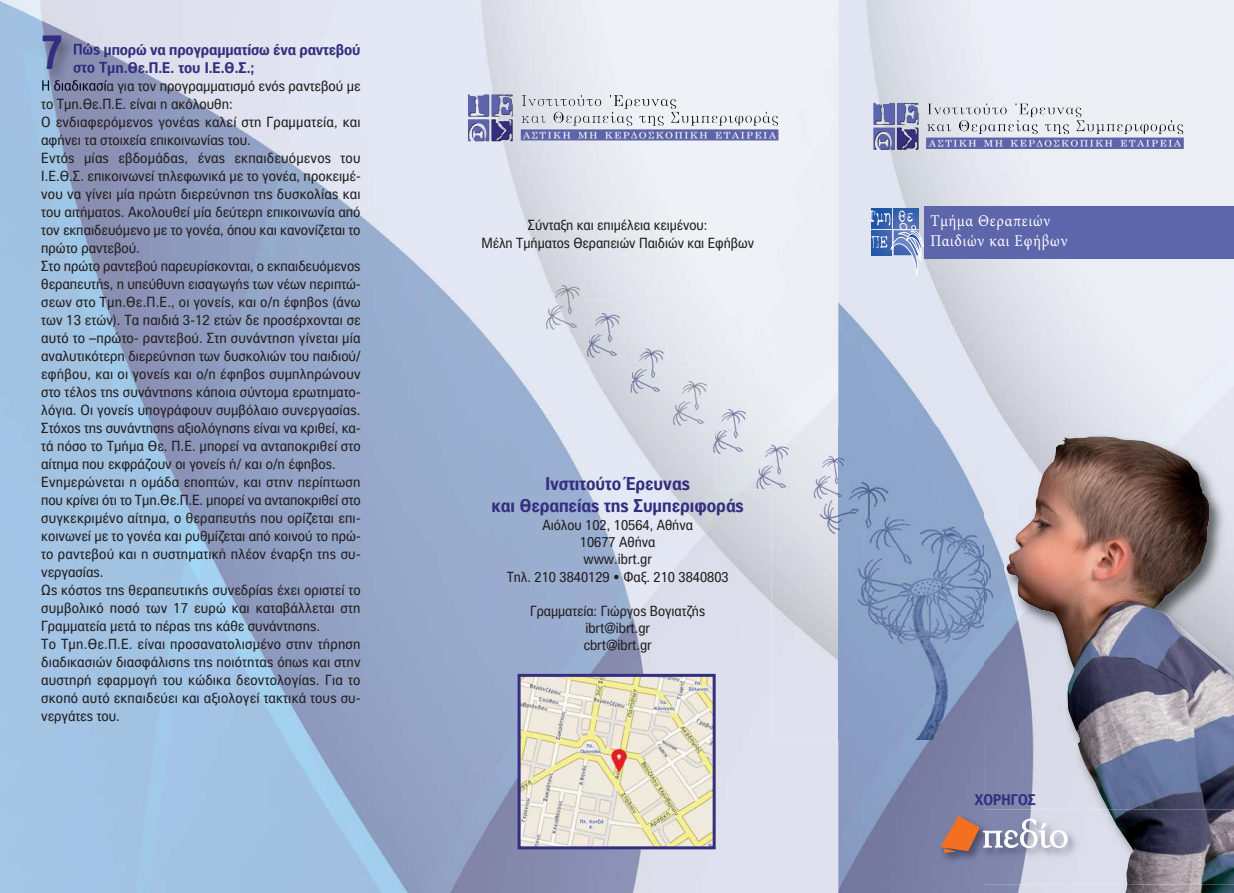
<style>
.page{position:relative;width:1234px;height:893px;background:#fff}
.page>*{position:absolute;margin:0;border:0;box-sizing:border-box;transform-origin:0 0}
.t1{font:700 48.3px "PF Paperback";color:#332e7e;scale:.87 1}
.t2{font:700 18px/21.6px "PF Paperback";color:#332e7e;text-align:center}
.t3{font:16.5px/19.8px "Minion Pro";letter-spacing:.05em;color:#fff;scale:.9 1}
.t4{font:700 15px/18px "PF Paperback";letter-spacing:-.005em;color:#332e7e}
.t5{font:14.25px/18px "PF Paperback";letter-spacing:.005em;color:#231f20;text-align:center}
</style>
<div class="page">
<img style="left:0;top:0;width:838px;height:893px">
<img style="left:838px;top:0;width:395px;height:893px">
<img style="left:984px;top:342px;width:249px;height:468px">
<img style="left:1007px;top:572px;width:226px;height:321px">
<img style="left:771px;top:427px;width:231px;height:313px">
<img style="left:715px;top:431px;width:77px;height:58px">
<img style="left:672px;top:395px;width:77px;height:58px">
<img style="left:632px;top:368px;width:77px;height:58px">
<img style="left:589px;top:335px;width:77px;height:58px">
<img style="left:545px;top:299px;width:78px;height:58px">
<img style="left:506px;top:272px;width:77px;height:58px">
<div style="left:924px;top:206px;width:309px;height:53px;background:#5d65ab"></div>
<img style="left:896px;top:105px;width:22px;height:45px">
<img style="left:491px;top:96px;width:22px;height:45px">
<div style="left:893px;top:209px;width:25px;height:20px;background:#315dab"></div>
<div style="left:871px;top:209px;width:20px;height:20px;background:#1c56a7"></div>
<svg style="left:871px;top:210px;width:52px;height:64px;background:#90a6d0"></svg>
<img style="left:21px;top:14px;width:85px;height:82px">
<img style="left:74px;top:44px;width:32px;height:13px">
<img style="left:73px;top:62px;width:33px;height:13px">
<img style="left:42px;top:80px;width:64px;height:12px">
<img style="left:521px;top:678px;width:190px;height:167px">
<div style="left:517px;top:674px;width:198px;height:175px;border:3px solid #332e7e"></div>
<img style="left:933px;top:810px;width:174px;height:75px">
<img style="left:1107px;top:810px;width:126px;height:75px">
<svg style="left:940px;top:816px;width:127px;height:37px;background:#b29ea3"></svg>
<h1 class="t1" style="left:41px;top:22px;width:26px">7</h1>
<p class="t4" style="left:73px;top:40px;width:289px">Πώς μπορώ να προγραμματίσω ένα ραντεβού στο Τμη.Θε.Π.Ε. του Ι.Ε.Θ.Σ.;</p>
<p class="t5" style="left:41px;top:78px;width:321px;text-align:left">Η διαδικασία για τον προγραμματισμό ενός ραντεβού με το Τμη.Θε.Π.Ε. είναι η ακόλουθη:<br>Ο ενδιαφερόμενος γονέας καλεί στη Γραμματεία, και αφήνει τα στοιχεία επικοινωνίας του.<br>Εντός μίας εβδομάδας, ένας εκπαιδευόμενος του Ι.Ε.Θ.Σ. επικοινωνεί τηλεφωνικά με το γονέα, προκειμέ&shy;νου να γίνει μία πρώτη διερεύνηση της δυσκολίας και του αιτήματος. Ακολουθεί μία δεύτερη επικοινωνία από τον εκπαιδευόμενο με το γονέα, όπου και κανονίζεται το πρώτο ραντεβού.<br>Στο πρώτο ραντεβού παρευρίσκονται, ο εκπαιδευόμενος θεραπευτής, η υπεύθυνη εισαγωγής των νέων περιπτώ&shy;σεων στο Τμη.Θε.Π.Ε., οι γονείς, και ο/η έφηβος (άνω των 13 ετών). Τα παιδιά 3-12 ετών δε προσέρχονται σε αυτό το –πρώτο- ραντεβού. Στη συνάντηση γίνεται μία αναλυτικότερη διερεύνηση των δυσκολιών του παιδιού/ εφήβου, και οι γονείς και ο/η έφηβος συμπληρώνουν στο τέλος της συνάντησης κάποια σύντομα ερωτηματο&shy;λόγια. Οι γονείς υπογράφουν συμβόλαιο συνεργασίας.<br>Στόχος της συνάντησης αξιολόγησης είναι να κριθεί, κα&shy;τά πόσο το Τμήμα Θε. Π.Ε. μπορεί να ανταποκριθεί στο αίτημα που εκφράζουν οι γονείς ή/ και ο/η έφηβος.<br>Ενημερώνεται η ομάδα εποπτών, και στην περίπτωση που κρίνει ότι το Τμη.Θε.Π.Ε. μπορεί να ανταποκριθεί στο συγκεκριμένο αίτημα, ο θεραπευτής που ορίζεται επι&shy;κοινωνεί με το γονέα και ρυθμίζεται από κοινού το πρώ&shy;το ραντεβού και η συστηματική πλέον έναρξη της συ&shy;νεργασίας.<br>Ως κόστος της θεραπευτικής συνεδρίας έχει οριστεί το συμβολικό ποσό των 17 ευρώ και καταβάλλεται στη Γραμματεία μετά το πέρας της κάθε συνάντησης.<br>Το Τμη.Θε.Π.Ε. είναι προσανατολισμένο στην τήρηση διαδικασιών διασφάλισης της ποιότητας όπως και στην αυστηρή εφαρμογή του κώδικα δεοντολογίας. Για το σκοπό αυτό εκπαιδεύει και αξιολογεί τακτικά τους συ&shy;νεργάτες του.</p>
<p class="t5" style="left:481px;top:218px;width:274px;line-height:17.1px">Σύνταξη και επιμέλεια κειμένου:<br>Μέλη Τμήματος Θεραπειών Παιδιών και Εφήβων</p>
<p class="t2" style="left:491px;top:472px;width:254px">Ινστιτούτο Έρευνας<br>και Θεραπείας της Συμπεριφοράς</p>
<p class="t5" style="left:506px;top:518px;width:223px;line-height:17.1px">Αιόλου 102, 10564, Αθήνα<br>10677 Αθήνα<br>www.ibrt.gr<br>Τηλ. 210 3840129 • Φαξ. 210 3840803</p>
<p class="t5" style="left:530px;top:603px;width:176px;line-height:17.1px">Γραμματεία: Γιώργος Βογιατζής ibrt@ibrt.gr<br>cbrt@ibrt.gr</p>
<p class="t3" style="left:930px;top:210px;width:154px">Τμήμα Θεραπειών<br>Παιδιών και Εφήβων</p>
<p class="t4" style="left:974px;top:790px;width:63px">XOΡΗΓΟΣ</p>
</div>
